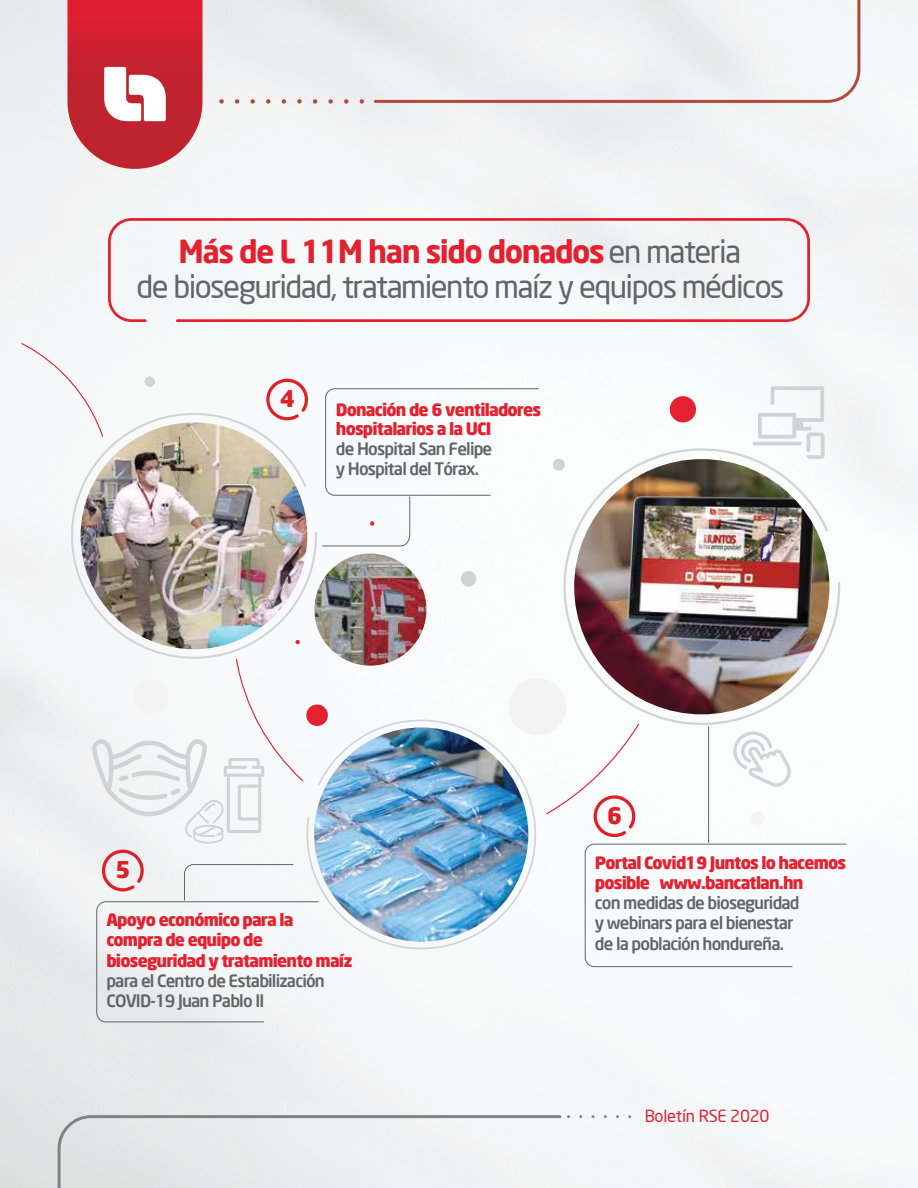
<style>
.page{position:relative;width:918px;height:1188px;background:#fff}
.page>*{position:absolute;margin:0;border:0;box-sizing:border-box;transform-origin:0 0}
.t1{font:31.2px/34.2px "Neo Sans";letter-spacing:-.05em;color:#636566;text-align:center}
.t2{font:900 22.65px "Neo Sans";color:#da2228}
.t3{font:900 16.95px/20.2px "Neo Sans";letter-spacing:-.05em;color:#e32130}
.t4{font:500 16.95px/20.2px "Neo Sans";letter-spacing:-.05em;color:#636566}
.t5{font:16.5px "Neo Sans";letter-spacing:-.015em;color:#e32130}
.s1{font-weight:700;color:#e32130}
</style>
<div class="page">
<img style="left:0;top:0;width:918px;height:1188px">
<svg style="left:56px;top:1114px;width:507px;height:74px"></svg>
<svg style="left:581px;top:1115px;width:43px;height:3px"></svg>
<svg style="left:372px;top:0;width:490px;height:104px"></svg>
<svg style="left:229px;top:99px;width:117px;height:5px"></svg>
<svg style="left:68px;top:0;width:134px;height:169px"></svg>
<div style="left:108px;top:218px;width:702px;height:104px;border:3px solid #e32130;border-radius:22px"></div>
<img style="left:64px;top:406px;width:254px;height:260px">
<img style="left:555px;top:440px;width:286px;height:293px">
<div style="left:670px;top:396px;width:26px;height:26px;background:#e32130;border-radius:50%"></div>
<svg style="left:295px;top:640px;width:5px;height:4px"></svg>
<div style="left:461px;top:571px;width:15px;height:16px;background:#d2d3d4;border-radius:50%"></div>
<div style="left:553px;top:459px;width:12px;height:12px;background:#d2d3d4;border-radius:50%"></div>
<div style="left:145px;top:376px;width:10px;height:11px;background:#d2d3d4;border-radius:50%"></div>
<div style="left:509px;top:678px;width:57px;height:57px;background:#f2f3f2;border-radius:50%"></div>
<div style="left:751px;top:811px;width:13px;height:14px;background:#f2f3f2;border-radius:50%"></div>
<hr style="left:708px;top:727px;width:1px;height:116px;background:#636566">
<svg style="left:584px;top:843px;width:263px;height:125px"></svg>
<svg style="left:96px;top:850px;width:223px;height:173px"></svg>
<svg style="left:322px;top:388px;width:217px;height:159px"></svg>
<svg style="left:266px;top:379px;width:42px;height:41px"></svg>
<img style="left:314px;top:554px;width:112px;height:112px;border-radius:56px">
<svg style="left:304px;top:704px;width:248px;height:261px"></svg>
<img style="left:314px;top:727px;width:214px;height:215px;border-radius:107px">
<svg style="left:92px;top:658px;width:212px;height:186px"></svg>
<svg style="left:545px;top:723px;width:95px;height:114px"></svg>
<svg style="left:753px;top:386px;width:72px;height:73px"></svg>
<svg style="left:733px;top:732px;width:60px;height:55px"></svg>
<div style="left:20px;top:342px;width:84px;height:96px;background:#f6f7f8"></div>
<h1 class="t1" style="left:136px;top:234px;width:649px"><span class="s1">Más de L 11M han sido donados</span> en materia<br>de bioseguridad, tratamiento maíz y equipos médicos</h1>
<h2 class="t2" style="left:280px;top:384px;width:17px">4</h2>
<p class="t3" style="left:336px;top:399px;width:207px;line-height:19.8px">Donación de 6 ventiladores hospitalarios a la UCI</p>
<p class="t4" style="left:336px;top:439px;width:158px;line-height:19.8px">de Hospital San Felipe y Hospital del Tórax.</p>
<h2 class="t2" style="left:115px;top:855px;width:17px">5</h2>
<p class="t3" style="left:106px;top:909px;width:248px">Apoyo económico para la compra de equipo de bioseguridad y tratamiento maíz</p>
<p class="t4" style="left:106px;top:970px;width:220px">para el Centro de Estabilización<br>COVID-19 Juan Pablo II</p>
<h2 class="t2" style="left:607px;top:801px;width:17px">6</h2>
<p class="t3" style="left:595px;top:852px;width:253px">Portal Covid19 Juntos lo hacemos posible www.bancatlan.hn</p>
<p class="t4" style="left:595px;top:892px;width:206px">con medidas de bioseguridad y webinars para el bienestar de la población hondureña.</p>
<p class="t5" style="left:645px;top:1106px;width:126px">Boletín RSE 2020</p>
</div>
